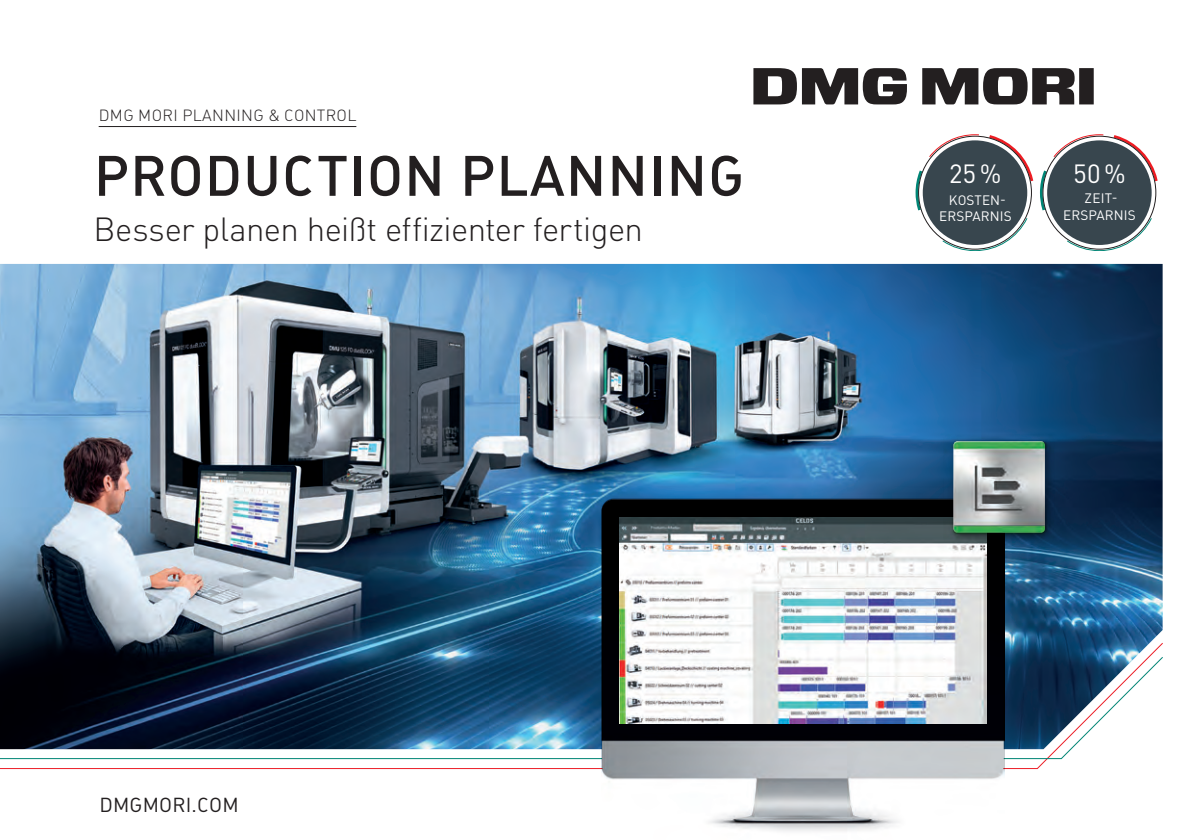
<style>
.page{position:relative;width:1191px;height:840px;background:#fff}
.page>*{position:absolute;margin:0;border:0;box-sizing:border-box;transform-origin:0 0}
.t1{font:500 56px "DIN Pro";letter-spacing:.02em;color:#231f20}
.t2{font:300 33px "DIN Pro";letter-spacing:-.02em;color:#231f20}
.t3{font:26px "DIN Pro";color:#fff}
.t4{font:20px "DIN Pro";letter-spacing:.01em;color:#231f20}
.t5{font:300 16px "DIN Pro";letter-spacing:.02em;color:#231f20}
.t6{font:13.6px/16px "DIN Pro";letter-spacing:.01em;color:#fff;text-align:center}
</style>
<div class="page">
<svg style="left:0;top:643px;width:1163px;height:126px"></svg>
<svg style="left:0;top:655px;width:1163px;height:104px"></svg>
<img style="left:0;top:264px;width:1162px;height:484px">
<img style="left:601px;top:486px;width:403px;height:345px">
<img style="left:602px;top:499px;width:401px;height:321px">
<img style="left:619px;top:517px;width:367px;height:206px">
<img style="left:943px;top:434px;width:111px;height:108px">
<img style="left:953px;top:441px;width:92px;height:91px">
<svg style="left:987px;top:135px;width:46px;height:48px"></svg>
<svg style="left:915px;top:169px;width:9px;height:43px"></svg>
<svg style="left:929px;top:134px;width:50px;height:23px"></svg>
<svg style="left:942px;top:218px;width:85px;height:33px"></svg>
<div style="left:922px;top:140px;width:105px;height:105px;background:#38464e;border-radius:50%"></div>
<svg style="left:1112px;top:135px;width:45px;height:48px"></svg>
<svg style="left:1040px;top:169px;width:8px;height:43px"></svg>
<svg style="left:1053px;top:134px;width:50px;height:23px"></svg>
<svg style="left:1066px;top:218px;width:86px;height:33px"></svg>
<div style="left:1047px;top:140px;width:104px;height:105px;background:#38464e;border-radius:50%"></div>
<svg style="left:922px;top:68px;width:171px;height:36px"></svg>
<svg style="left:753px;top:68px;width:154px;height:36px"></svg>
<hr style="left:99px;top:126px;width:257px;height:1px;background:#231f20">
<p class="t5" style="left:99px;top:103px;width:259px">DMG MORI PLANNING &amp; CONTROL</p>
<h1 class="t1" style="left:94px;top:132px;width:652px">PRODUCTION PLANNING</h1>
<p class="t2" style="left:94px;top:203px;width:551px">Besser planen heißt effizienter fertigen</p>
<p class="t3" style="left:949px;top:153px;width:53px">25%</p>
<p class="t6" style="left:939px;top:191px;width:74px">KOSTEN-<br>ERSPARNIS</p>
<p class="t3" style="left:1073px;top:153px;width:54px">50%</p>
<p class="t6" style="left:1063px;top:188px;width:74px;line-height:17.4px">ZEIT-<br>ERSPARNIS</p>
<p class="t4" style="left:99px;top:788px;width:141px">DMGMORI.COM</p>
</div>
